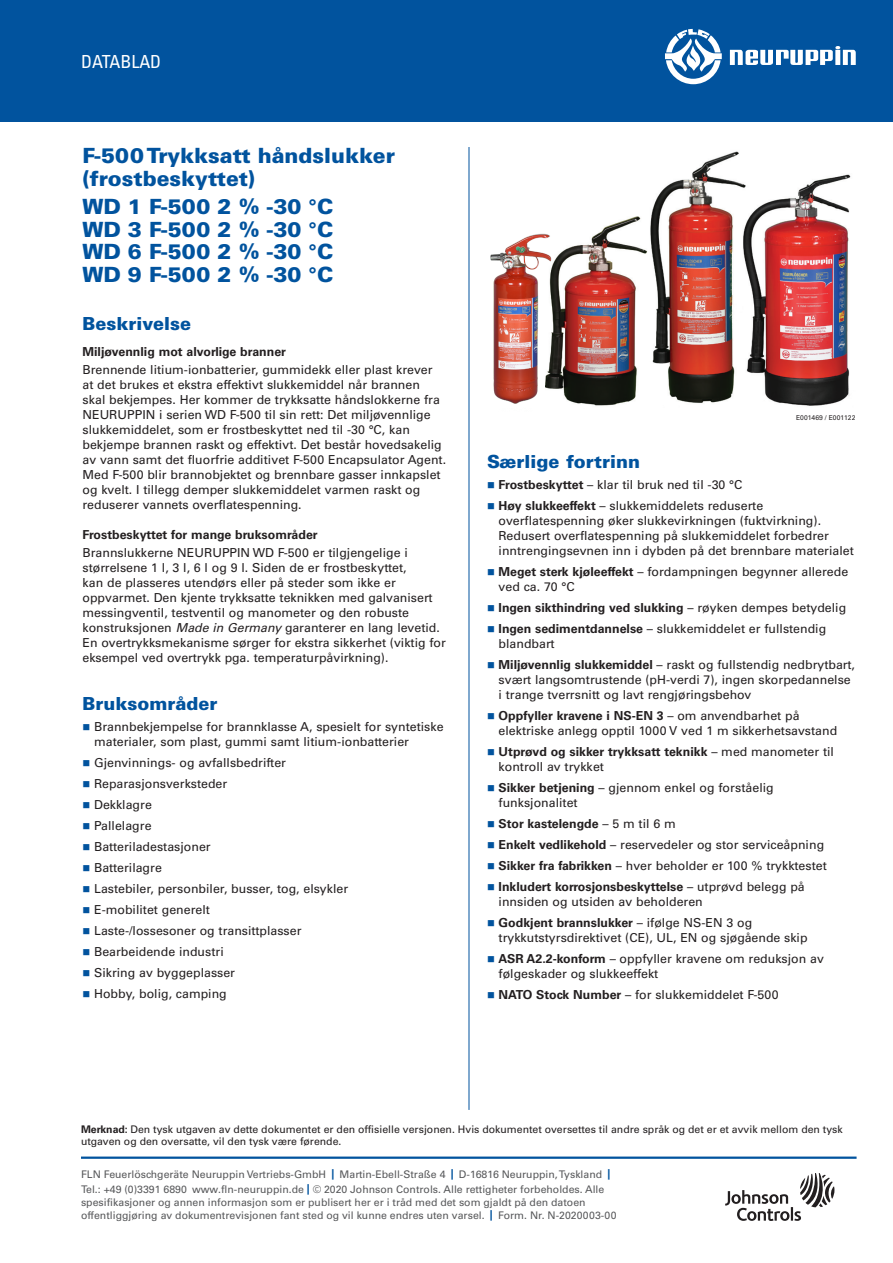
<style>
.page{position:relative;width:893px;height:1263px;background:#fff}
.page>*{position:absolute;margin:0;border:0;box-sizing:border-box;transform-origin:0 0}
._02_Data_Sheet_Heade{font:900 21px/22.5px "Univers LT Std";color:#01539e}
._03_12_pt_Blue_Heade{font:900 18px "Univers LT Std";color:#01539e}
.t1{font:condensed 18px "Univers LT Std";color:#fff}
._08_Bullet_Text{font:12.3px/15px "Univers LT Std";color:#231f20}
._05_Text_1st_Graph{font:12.3px/15px "Univers LT Std";color:#231f20}
._07_Bullet_Text_1st{font:12.3px/15px "Univers LT Std";color:#231f20}
._08_Bullet_Text-2{font:700 12.3px "Univers LT Std";color:#231f20}
._04_Bold_Subhead{font:700 12.3px "Univers LT Std";color:#231f20}
._27_Tagline-Boilerpl{font:10.5px/15px "Univers LT Std";color:#57585a}
._16_Note_7_pt__type{font:10.5px/12px "Univers LT Std";color:#231f20}
._15___of_Art_Drawing{font:6.75px "Univers LT Std";color:#231f20}
.s1{font-style:italic}
.s2{color:#01539e}
.s3{font-weight:700}
.s4{font-weight:400}
.s5{font-weight:700;color:#01539e}
</style>
<div class="page">
<hr style="left:469px;top:147px;width:1px;height:963px;background:#01539e">
<hr style="left:81px;top:1156px;width:775px;height:3px;background:#01539e">
<div style="left:0;top:0;width:893px;height:122px;background:#01539e"></div>
<svg style="left:665px;top:29px;width:57px;height:55px"></svg>
<svg style="left:730px;top:46px;width:126px;height:19px"></svg>
<svg style="left:725px;top:1173px;width:109px;height:48px"></svg>
<img style="left:562px;top:151px;width:289px;height:255px">
<img style="left:490px;top:233px;width:72px;height:171px">
<h2 class="t1" style="left:81px;top:50px;width:82px">DATABLAD</h2>
<p class="_02_Data_Sheet_Heade" style="left:82px;top:144px;width:314px">F-500 Trykksatt håndslukker (frostbeskyttet)</p>
<p class="_02_Data_Sheet_Heade" style="left:82px;top:195px;width:252px">WD 1 F-500 2 % -30 °C</p>
<p class="_02_Data_Sheet_Heade" style="left:82px;top:218px;width:252px">WD 3 F-500 2 % -30 °C</p>
<p class="_02_Data_Sheet_Heade" style="left:82px;top:240px;width:252px">WD 6 F-500 2 % -30 °C</p>
<p class="_02_Data_Sheet_Heade" style="left:82px;top:263px;width:252px">WD 9 F-500 2 % -30 °C</p>
<p class="_03_12_pt_Blue_Heade" style="left:82px;top:312px;width:110px">Beskrivelse</p>
<p class="_04_Bold_Subhead" style="left:82px;top:345px;width:205px">Miljøvennlig mot alvorlige branner</p>
<p class="_05_Text_1st_Graph" style="left:82px;top:362px;width:365px">Brennende litium-ionbatterier, gummidekk eller plast krever at det brukes et ekstra effektivt slukkemiddel når brannen<br>skal bekjempes. Her kommer de trykksatte håndslokkerne fra NEURUPPIN i serien WD F-500 til sin rett: Det miljøvennlige slukkemiddelet, som er frostbeskyttet ned til -30 °C, kan bekjempe brannen raskt og effektivt. Det består hovedsakelig av vann samt det fluorfrie additivet F-500 Encapsulator Agent.<br>Med F-500 blir brannobjektet og brennbare gasser innkapslet og kvelt. I tillegg demper slukkemiddelet varmen raskt og reduserer vannets overflatespenning.</p>
<p class="_04_Bold_Subhead" style="left:82px;top:528px;width:237px">Frostbeskyttet for mange bruksområder</p>
<p class="_05_Text_1st_Graph" style="left:82px;top:545px;width:365px">Brannslukkerne NEURUPPIN WD F-500 er tilgjengelige i størrelsene 1 l, 3 l, 6 l og 9 l. Siden de er frostbeskyttet,<br>kan de plasseres utendørs eller på steder som ikke er oppvarmet. Den kjente trykksatte teknikken med galvanisert messingventil, testventil og manometer og den robuste konstruksjonen <span class="s1">Made in Germany</span> garanterer en lang levetid.<br>En overtrykksmekanisme sørger for ekstra sikkerhet (viktig for eksempel ved overtrykk pga. temperaturpåvirkning).</p>
<p class="_03_12_pt_Blue_Heade" style="left:82px;top:692px;width:136px">Bruksområder</p>
<p class="_07_Bullet_Text_1st" style="left:94px;top:719px;width:351px;text-indent:-12px"><span class="s2">■</span> Brannbekjempelse for brannklasse A, spesielt for syntetiske materialer, som plast, gummi samt litium-ionbatterier</p>
<p class="_08_Bullet_Text" style="left:82px;top:755px;width:205px"><span class="s2">■</span> Gjenvinnings- og avfallsbedrifter</p>
<p class="_08_Bullet_Text" style="left:82px;top:776px;width:146px"><span class="s2">■</span> Reparasjonsverksteder</p>
<p class="_08_Bullet_Text" style="left:82px;top:797px;width:71px"><span class="s2">■</span> Dekklagre</p>
<p class="_08_Bullet_Text" style="left:82px;top:818px;width:71px"><span class="s2">■</span> Pallelagre</p>
<p class="_08_Bullet_Text" style="left:82px;top:839px;width:130px"><span class="s2">■</span> Batteriladestasjoner</p>
<p class="_08_Bullet_Text" style="left:82px;top:860px;width:81px"><span class="s2">■</span> Batterilagre</p>
<p class="_08_Bullet_Text" style="left:82px;top:881px;width:267px"><span class="s2">■</span> Lastebiler, personbiler, busser, tog, elsykler</p>
<p class="_08_Bullet_Text" style="left:82px;top:902px;width:129px"><span class="s2">■</span> E-mobilitet generelt</p>
<p class="_08_Bullet_Text" style="left:82px;top:923px;width:220px"><span class="s2">■</span> Laste-/lossesoner og transittplasser</p>
<p class="_08_Bullet_Text" style="left:82px;top:944px;width:143px"><span class="s2">■</span> Bearbeidende industri</p>
<p class="_08_Bullet_Text" style="left:82px;top:965px;width:154px"><span class="s2">■</span> Sikring av byggeplasser</p>
<p class="_08_Bullet_Text" style="left:82px;top:986px;width:146px"><span class="s2">■</span> Hobby, bolig, camping</p>
<p class="_15___of_Art_Drawing" style="left:796px;top:414px;width:61px">E001469 / E001122</p>
<p class="_03_12_pt_Blue_Heade" style="left:487px;top:450px;width:155px">Særlige fortrinn</p>
<p class="_07_Bullet_Text_1st" style="left:487px;top:477px;width:257px"><span class="s2">■</span> <span class="s3">Frostbeskyttet</span> – klar til bruk ned til -30 °C</p>
<p class="_08_Bullet_Text" style="left:499px;top:498px;width:357px;text-indent:-12px"><span class="s2">■</span> <span class="s3">Høy slukkeeffekt</span> – slukkemiddelets reduserte overflatespenning øker slukkevirkningen (fuktvirkning).<br>Redusert overflatespenning på slukkemiddelet forbedrer inntrengingsevnen inn i dybden på det brennbare materialet</p>
<p class="_08_Bullet_Text" style="left:499px;top:564px;width:351px;text-indent:-12px"><span class="s2">■</span> <span class="s3">Meget sterk kjøleeffekt</span> – fordampningen begynner allerede ved ca. 70 °C</p>
<p class="_08_Bullet_Text-2" style="left:487px;top:601px;width:361px"><span class="s2">■</span> Ingen sikthindring ved slukking <span class="s4">– røyken dempes betydelig</span></p>
<p class="_08_Bullet_Text" style="left:499px;top:621px;width:329px;text-indent:-12px"><span class="s2">■</span> <span class="s3">Ingen sedimentdannelse</span> – slukkemiddelet er fullstendig blandbart</p>
<p class="_08_Bullet_Text" style="left:499px;top:657px;width:358px;text-indent:-12px"><span class="s2">■</span> <span class="s3">Miljøvennlig slukkemiddel</span> – raskt og fullstendig nedbrytbart, svært langsomtrustende (pH-verdi 7), ingen skorpedannelse i trange tverrsnitt og lavt rengjøringsbehov</p>
<p class="_08_Bullet_Text" style="left:499px;top:708px;width:340px;text-indent:-12px"><span class="s2">■</span> <span class="s3">Oppfyller kravene i NS-EN 3</span> – om anvendbarhet på elektriske anlegg opptil 1000 V ved 1 m sikkerhetsavstand</p>
<p class="_08_Bullet_Text" style="left:499px;top:744px;width:337px;text-indent:-12px"><span class="s2">■</span> <span class="s3">Utprøvd og sikker trykksatt teknikk</span> – med manometer til kontroll av trykket</p>
<p class="_08_Bullet_Text" style="left:499px;top:780px;width:277px;text-indent:-12px"><span class="s2">■</span> <span class="s3">Sikker betjening</span> – gjennom enkel og forståelig funksjonalitet</p>
<p class="_08_Bullet_Text-2" style="left:487px;top:817px;width:190px"><span class="s2">■</span> Stor kastelengde <span class="s4">– 5 m til 6 m</span></p>
<p class="_08_Bullet_Text" style="left:487px;top:837px;width:339px"><span class="s2">■</span> <span class="s3">Enkelt vedlikehold</span> – reservedeler og stor serviceåpning</p>
<p class="_08_Bullet_Text" style="left:487px;top:858px;width:341px"><span class="s2">■</span> <span class="s3">Sikker fra fabrikken</span> – hver beholder er 100 % trykktestet</p>
<p class="_08_Bullet_Text" style="left:499px;top:879px;width:308px;text-indent:-12px"><span class="s2">■</span> <span class="s3">Inkludert korrosjonsbeskyttelse</span> – utprøvd belegg på innsiden og utsiden av beholderen</p>
<p class="_08_Bullet_Text" style="left:499px;top:915px;width:311px;text-indent:-12px"><span class="s2">■</span> <span class="s3">Godkjent brannslukker</span> – ifølge NS-EN 3 og trykkutstyrsdirektivet (CE), UL, EN og sjøgående skip</p>
<p class="_08_Bullet_Text" style="left:499px;top:951px;width:327px;text-indent:-12px"><span class="s2">■</span> <span class="s3">ASR A2.2-konform</span> – oppfyller kravene om reduksjon av følgeskader og slukkeeffekt</p>
<p class="_08_Bullet_Text" style="left:487px;top:987px;width:293px"><span class="s2">■</span> <span class="s3">NATO Stock Number</span> – for slukkemiddelet F-500</p>
<p class="_16_Note_7_pt__type" style="left:81px;top:1123px;width:763px"><span class="s3">Merknad:</span> Den tysk utgaven av dette dokumentet er den offisielle versjonen. Hvis dokumentet oversettes til andre språk og det er et avvik mellom den tysk utgaven og den oversatte, vil den tysk være førende.</p>
<p class="_27_Tagline-Boilerpl" style="left:81px;top:1167px;width:531px">FLN Feuerlöschgeräte Neuruppin Vertriebs-GmbH <span class="s5">|</span> Martin-Ebell-Straße 4 <span class="s5">|</span> D-16816 Neuruppin, Tyskland <span class="s5">|<br></span>Tel.: +49 (0)3391 6890 www.fln-neuruppin.de <span class="s5">|</span> © 2020 Johnson Controls. Alle rettigheter forbeholdes. Alle</p>
<p class="_27_Tagline-Boilerpl" style="left:81px;top:1196px;width:537px;line-height:13.2px">spesifikasjoner og annen informasjon som er publisert her er i tråd med det som gjaldt på den datoen offentliggjøring av dokumentrevisjonen fant sted og vil kunne endres uten varsel. <span class="s5">|</span> Form. Nr. N-2020003-00</p>
</div>
